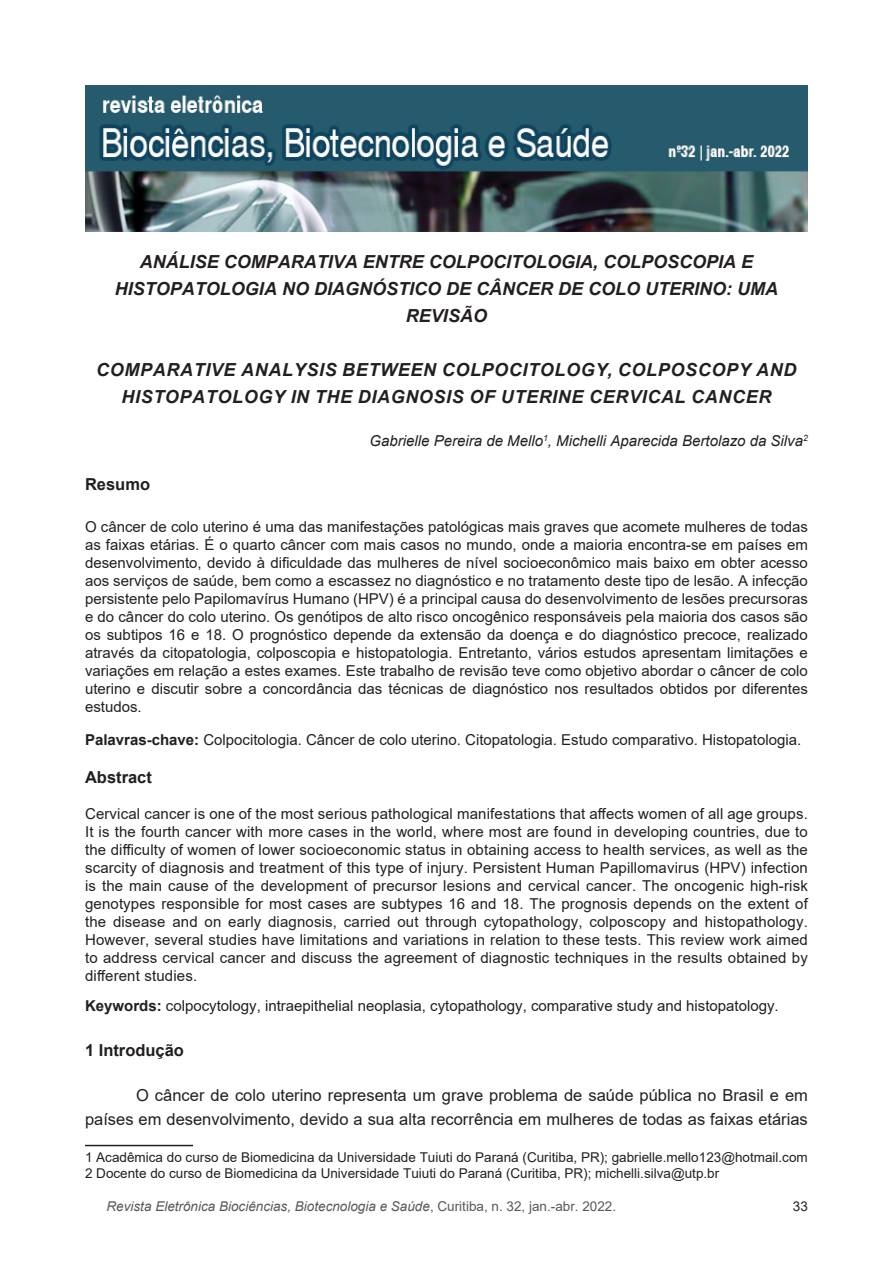
<style>
.page{position:relative;width:893px;height:1263px;background:#fff}
.page>*{position:absolute;margin:0;border:0;box-sizing:border-box;transform-origin:0 0}
.bio_título{font:italic 700 18px/27px "Arial";color:#231f20;text-align:center}
.bio_título-2{font:italic 700 18px/27px "Arial";letter-spacing:.035em;color:#231f20;text-align:center}
.bio_texto{font:16.5px/24.5px "Arial";color:#231f20;text-align:right}
.bio_subtítulo{font:700 16.5px "Arial";color:#231f20}
.bio_resumo{font:15px/18px "Arial";color:#231f20;text-align:justify}
.bio_autor{font:italic 15px "Arial";color:#231f20}
.bio_rodape{font:13.5px "Arial";color:#231f20}
.t1{font:italic 13.5px "Arial";color:#57585a}
.s1{font-weight:700}
.s2{font-style:normal}
</style>
<div class="page">
<img style="left:85px;top:85px;width:723px;height:146px">
<hr style="left:85px;top:1145px;width:108px;height:1px;background:#231f20">
<p class="bio_título" style="left:115px;top:249px;width:665px">ANÁLISE COMPARATIVA ENTRE COLPOCITOLOGIA, COLPOSCOPIA E<br>HISTOPATOLOGIA NO DIAGNÓSTICO DE CÂNCER DE COLO UTERINO: UMA<br>REVISÃO</p>
<p class="bio_título-2" style="left:96px;top:357px;width:702px">COMPARATIVE ANALYSIS BETWEEN COLPOCITOLOGY, COLPOSCOPY AND<br>HISTOPATOLOGY IN THE DIAGNOSIS OF UTERINE CERVICAL CANCER</p>
<p class="bio_autor" style="left:370px;top:431px;width:440px">Gabrielle Pereira de Mello<sup>1</sup>, Michelli Aparecida Bertolazo da Silva<sup>2</sup></p>
<p class="bio_subtítulo" style="left:85px;top:472px;width:67px">Resumo</p>
<p class="bio_resumo" style="left:85px;top:518px;width:724px">O câncer de colo uterino é uma das manifestações patológicas mais graves que acomete mulheres de todas as faixas etárias. É o quarto câncer com mais casos no mundo, onde a maioria encontra-se em países em desenvolvimento, devido à dificuldade das mulheres de nível socioeconômico mais baixo em obter acesso aos serviços de saúde, bem como a escassez no diagnóstico e no tratamento deste tipo de lesão. A infecção persistente pelo Papilomavírus Humano (HPV) é a principal causa do desenvolvimento de lesões precursoras e do câncer do colo uterino. Os genótipos de alto risco oncogênico responsáveis pela maioria dos casos são os subtipos 16 e 18. O prognóstico depende da extensão da doença e do diagnóstico precoce, realizado através da citopatologia, colposcopia e histopatologia. Entretanto, vários estudos apresentam limitações e variações em relação a estes exames. Este trabalho de revisão teve como objetivo abordar o câncer de colo uterino e discutir sobre a concordância das técnicas de diagnóstico nos resultados obtidos por diferentes estudos.</p>
<p class="bio_resumo" style="left:85px;top:731px;width:718px"><span class="s1">Palavras-chave:</span> Colpocitologia. Câncer de colo uterino. Citopatologia. Estudo comparativo. Histopatologia.</p>
<p class="bio_subtítulo" style="left:85px;top:766px;width:68px">Abstract</p>
<p class="bio_resumo" style="left:85px;top:805px;width:724px">Cervical cancer is one of the most serious pathological manifestations that affects women of all age groups.<br>It is the fourth cancer with more cases in the world, where most are found in developing countries, due to the difficulty of women of lower socioeconomic status in obtaining access to health services, as well as the scarcity of diagnosis and treatment of this type of injury. Persistent Human Papillomavirus (HPV) infection is the main cause of the development of precursor lesions and cervical cancer. The oncogenic high-risk genotypes responsible for most cases are subtypes 16 and 18. The prognosis depends on the extent of the disease and on early diagnosis, carried out through cytopathology, colposcopy and histopathology.<br>However, several studies have limitations and variations in relation to these tests. This review work aimed to address cervical cancer and discuss the agreement of diagnostic techniques in the results obtained by different studies.</p>
<p class="bio_resumo" style="left:85px;top:997px;width:695px"><span class="s1">Keywords:</span> colpocytology, intraepithelial neoplasia, cytopathology, comparative study and histopatology.</p>
<p class="bio_subtítulo" style="left:85px;top:1038px;width:101px">1 Introdução</p>
<p class="bio_texto" style="left:85px;top:1083px;width:724px">O câncer de colo uterino representa um grave problema de saúde pública no Brasil e em países em desenvolvimento, devido a sua alta recorrência em mulheres de todas as faixas etárias</p>
<p class="bio_rodape" style="left:85px;top:1148px;width:724px">1 Acadêmica do curso de Biomedicina da Universidade Tuiuti do Paraná (Curitiba, PR); gabrielle.mello123@hotmail.com</p>
<p class="bio_rodape" style="left:85px;top:1164px;width:636px">2 Docente do curso de Biomedicina da Universidade Tuiuti do Paraná (Curitiba, PR); michelli.silva@utp.br</p>
<p class="t1" style="left:107px;top:1197px;width:511px">Revista Eletrônica Biociências, Biotecnologia e Saúde<span class="s2">, Curitiba, n. 32, jan.-abr. 2022.</span></p>
<p class="bio_rodape" style="left:793px;top:1197px;width:17px">33</p>
</div>
